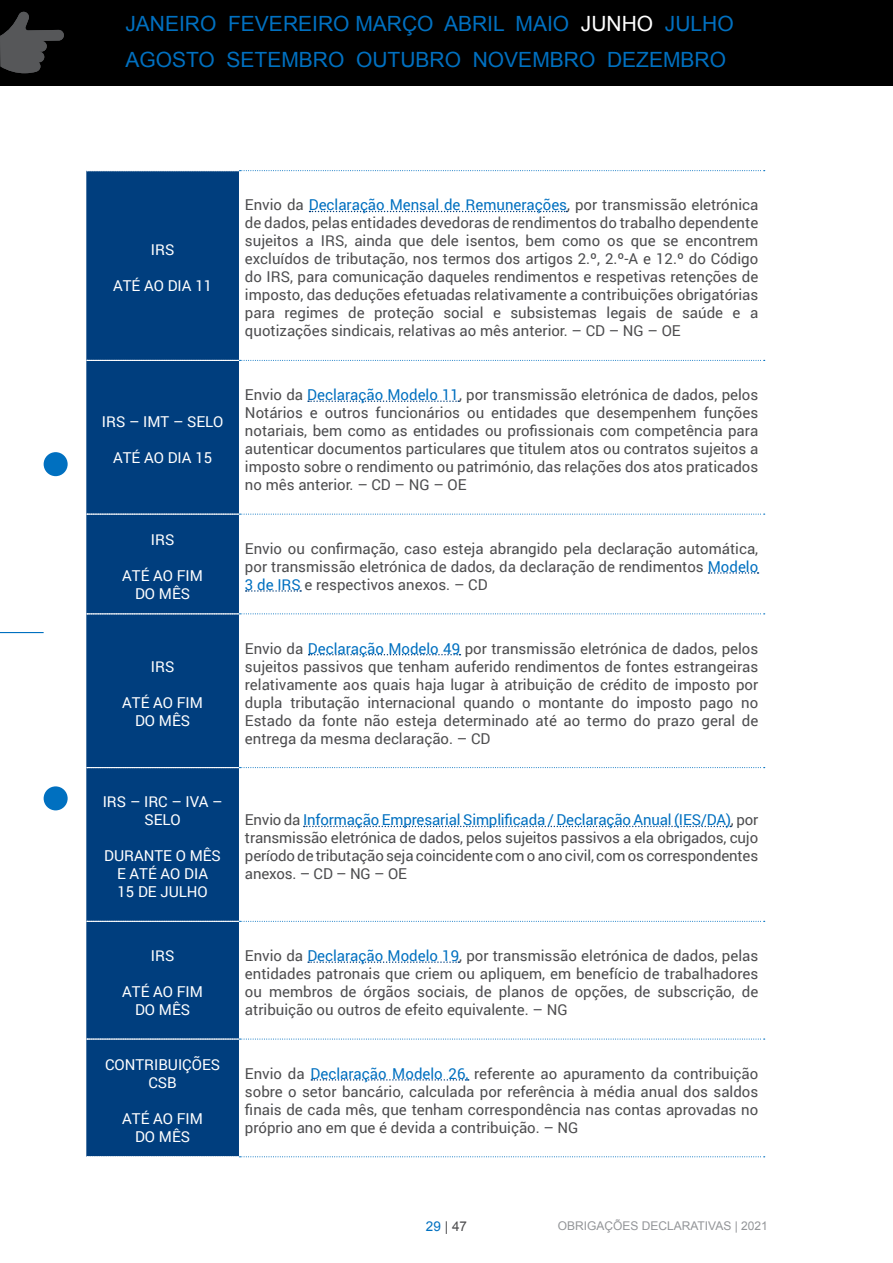
<style>
.page{position:relative;width:893px;height:1263px;background:#fff}
.page>*{position:absolute;margin:0;border:0;box-sizing:border-box;transform-origin:0 0}
.t1{font:21px/36px "Arial";color:#0070c0}
.t2{font:15px/18px "Roboto";color:#4d4d4f;text-align:justify}
.t3{font:15px/18px "Roboto";color:#fff;text-align:center}
.t4{font:13.5px "Arial";color:#4d4d4f}
.t5{font:12px "Arial";color:#939598}
.s1{color:#fff}
.s2{color:#0070c0}
</style>
<div class="page">
<div style="left:44px;top:452px;width:24px;height:24px;background:#0070c0;border-radius:50%"></div>
<div style="left:44px;top:786px;width:24px;height:24px;background:#0070c0;border-radius:50%"></div>
<hr style="left:0;top:632px;width:44px;height:1px;background:#0070c0">
<div style="left:0;top:0;width:893px;height:85px;background:#000"></div>
<svg style="left:0;top:12px;width:64px;height:61px"></svg>
<div style="left:86px;top:171px;width:153px;height:986px;background:#003e7e"></div>
<svg style="left:239px;top:170px;width:526px;height:1px"></svg>
<svg style="left:87px;top:360px;width:678px;height:1px"></svg>
<svg style="left:87px;top:514px;width:678px;height:1px"></svg>
<svg style="left:87px;top:613px;width:678px;height:1px"></svg>
<svg style="left:87px;top:767px;width:678px;height:1px"></svg>
<svg style="left:87px;top:921px;width:678px;height:1px"></svg>
<svg style="left:87px;top:1038px;width:678px;height:2px"></svg>
<svg style="left:87px;top:1156px;width:678px;height:1px"></svg>
<svg style="left:310px;top:211px;width:257px;height:1px"></svg>
<svg style="left:308px;top:400px;width:151px;height:2px"></svg>
<svg style="left:709px;top:572px;width:49px;height:2px"></svg>
<svg style="left:246px;top:590px;width:55px;height:2px"></svg>
<svg style="left:309px;top:654px;width:151px;height:1px"></svg>
<svg style="left:304px;top:826px;width:427px;height:1px"></svg>
<svg style="left:308px;top:961px;width:151px;height:2px"></svg>
<svg style="left:311px;top:1079px;width:158px;height:2px"></svg>
<h1 class="t1" style="left:125px;top:8px;width:610px">JANEIRO FEVEREIRO MARÇO ABRIL MAIO <span class="s1">JUNHO</span> JULHO<br>AGOSTO SETEMBRO OUTUBRO NOVEMBRO DEZEMBRO</h1>
<p class="t3" style="left:151px;top:242px;width:25px">IRS</p>
<p class="t3" style="left:113px;top:278px;width:101px">ATÉ AO DIA 11</p>
<p class="t3" style="left:102px;top:414px;width:123px">IRS – IMT – SELO</p>
<p class="t3" style="left:113px;top:450px;width:101px">ATÉ AO DIA 15</p>
<p class="t3" style="left:151px;top:532px;width:25px">IRS</p>
<p class="t3" style="left:122px;top:568px;width:82px">ATÉ AO FIM<br>DO MÊS</p>
<p class="t3" style="left:151px;top:658px;width:25px">IRS</p>
<p class="t3" style="left:122px;top:694px;width:82px">ATÉ AO FIM<br>DO MÊS</p>
<p class="t3" style="left:103px;top:794px;width:121px">IRS – IRC – IVA –<br>SELO</p>
<p class="t3" style="left:104px;top:848px;width:118px">DURANTE O MÊS<br>E ATÉ AO DIA<br>15 DE JULHO</p>
<p class="t3" style="left:151px;top:948px;width:25px">IRS</p>
<p class="t3" style="left:122px;top:984px;width:82px">ATÉ AO FIM<br>DO MÊS</p>
<p class="t3" style="left:105px;top:1057px;width:117px">CONTRIBUIÇÕES<br>CSB</p>
<p class="t3" style="left:122px;top:1111px;width:82px">ATÉ AO FIM<br>DO MÊS</p>
<p class="t2" style="left:245px;top:197px;width:515px">Envio da <span class="s2">Declaração Mensal de Remunerações</span>, por transmissão eletrónica de dados, pelas entidades devedoras de rendimentos do trabalho dependente sujeitos a IRS, ainda que dele isentos, bem como os que se encontrem excluídos de tributação, nos termos dos artigos 2.º, 2.º-A e 12.º do Código do IRS, para comunicação daqueles rendimentos e respetivas retenções de imposto, das deduções efetuadas relativamente a contribuições obrigatórias para regimes de proteção social e subsistemas legais de saúde e a quotizações sindicais, relativas ao mês anterior. – CD – NG – OE</p>
<p class="t2" style="left:245px;top:387px;width:515px">Envio da <span class="s2">Declaração Modelo 11</span>, por transmissão eletrónica de dados, pelos Notários e outros funcionários ou entidades que desempenhem funções notariais, bem como as entidades ou profissionais com competência para autenticar documentos particulares que titulem atos ou contratos sujeitos a imposto sobre o rendimento ou património, das relações dos atos praticados no mês anterior. – CD – NG – OE</p>
<p class="t2" style="left:245px;top:539px;width:515px">Envio ou confirmação, caso esteja abrangido pela declaração automática, por transmissão eletrónica de dados, da declaração de rendimentos <span class="s2">Modelo 3 de IRS</span> e respectivos anexos. – CD</p>
<p class="t2" style="left:245px;top:640px;width:515px">Envio da <span class="s2">Declaração Modelo 49</span> por transmissão eletrónica de dados, pelos sujeitos passivos que tenham auferido rendimentos de fontes estrangeiras relativamente aos quais haja lugar à atribuição de crédito de imposto por dupla tributação internacional quando o montante do imposto pago no Estado da fonte não esteja determinado até ao termo do prazo geral de entrega da mesma declaração. – CD</p>
<p class="t2" style="left:245px;top:812px;width:515px">Envio da <span class="s2">Informação Empresarial Simplificada / Declaração Anual (IES/DA)</span>, por transmissão eletrónica de dados, pelos sujeitos passivos a ela obrigados, cujo período de tributação seja coincidente com o ano civil, com os correspondentes anexos. – CD – NG – OE</p>
<p class="t2" style="left:245px;top:948px;width:515px">Envio da <span class="s2">Declaração Modelo 19</span>, por transmissão eletrónica de dados, pelas entidades patronais que criem ou apliquem, em benefício de trabalhadores ou membros de órgãos sociais, de planos de opções, de subscrição, de atribuição ou outros de efeito equivalente. – NG</p>
<p class="t2" style="left:245px;top:1066px;width:515px">Envio da <span class="s2">Declaração Modelo 26,</span> referente ao apuramento da contribuição sobre o setor bancário, calculada por referência à média anual dos saldos finais de cada mês, que tenham correspondência nas contas aprovadas no próprio ano em que é devida a contribuição. – NG</p>
<p class="t4" style="left:426px;top:1221px;width:43px"><span class="s2">29</span> | 47</p>
<p class="t5" style="left:558px;top:1221px;width:212px">OBRIGAÇÕES DECLARATIVAS | 2021</p>
</div>
